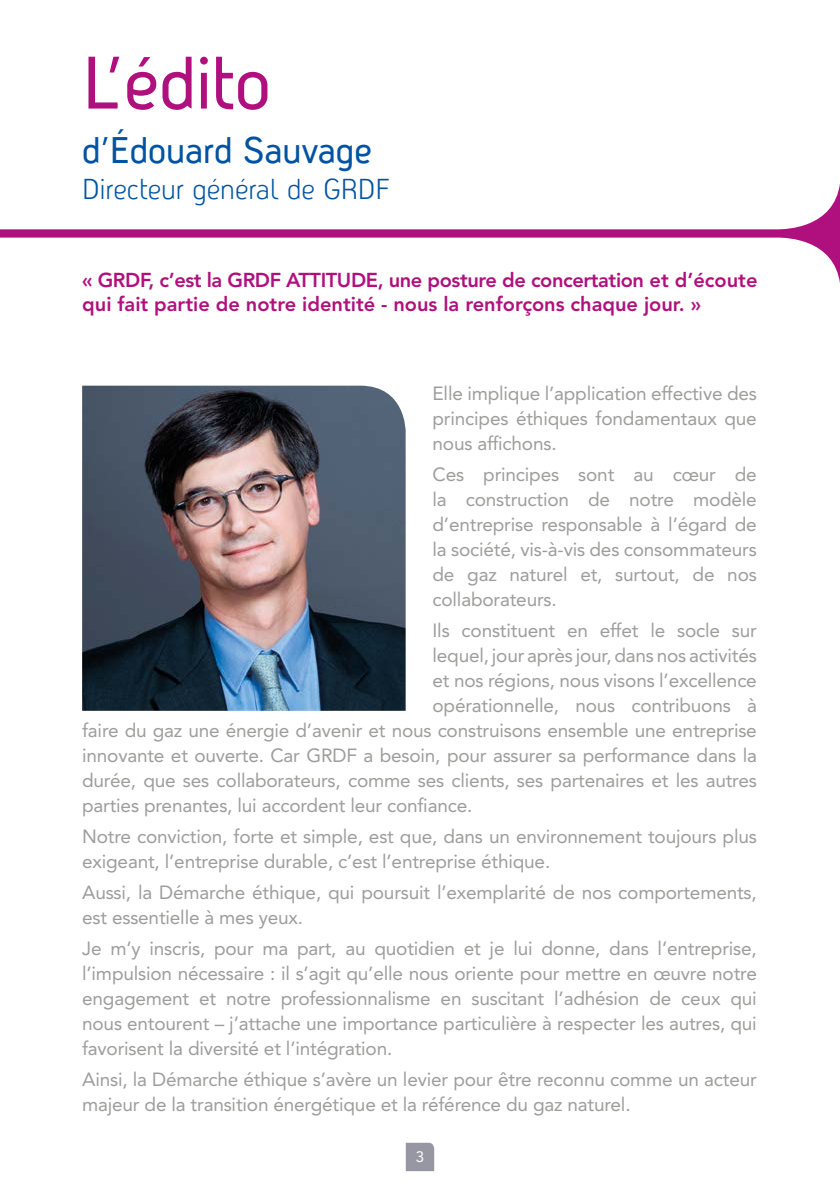
<style>
.page{position:relative;width:840px;height:1191px;background:#fff}
.page>*{position:absolute;margin:0;border:0;box-sizing:border-box;transform-origin:0 0}
.t1{font:72px "Antagometrica BT";color:#b0107e}
.t2{font:36px "Antagometrica BT";color:#0053a2}
.t3{font:28px "Antagometrica BT Light";color:#0053a2}
.t4{font:800 20px/24px "Avenir LT Std";color:#b0107e}
.t5{font:19px/25px "Avenir LT Std";letter-spacing:-.01em;color:#9d9d9c;text-align:justify}
.t6{font:15.2px "Avenir LT Std";color:#fff}
</style>
<div class="page">
<svg style="left:0;top:189px;width:839px;height:89px"></svg>
<img style="left:82px;top:386px;width:323px;height:325px">
<svg style="left:405px;top:1142px;width:29px;height:29px"></svg>
<h1 class="t1" style="left:82px;top:40px;width:190px">L’édito</h1>
<h2 class="t2" style="left:82px;top:129px;width:291px">d’Édouard Sauvage</h2>
<h3 class="t3" style="left:82px;top:173px;width:309px">Directeur général de GRDF</h3>
<p class="t4" style="left:82px;top:268px;width:676px">« GRDF, c’est la GRDF ATTITUDE, une posture de concertation et d’écoute qui fait partie de notre identité - nous la renforçons chaque jour. »</p>
<p class="t5" style="left:432px;top:381px;width:326px">Elle implique l’application effective des principes éthiques fondamentaux que nous affichons.</p>
<p class="t5" style="left:432px;top:462px;width:326px">Ces principes sont au cœur de la construction de notre modèle d’entreprise responsable à l’égard de la société, vis-à-vis des consommateurs de gaz naturel et, surtout, de nos collaborateurs.</p>
<p class="t5" style="left:432px;top:618px;width:326px">Ils constituent en effet le socle sur</p>
<p class="t5" style="left:432px;top:643px;width:326px">lequel, jour après jour, dans nos activités</p>
<p class="t5" style="left:432px;top:668px;width:325px">et nos régions, nous visons l’excellence</p>
<p class="t5" style="left:432px;top:693px;width:326px">opérationnelle, nous contribuons à</p>
<p class="t5" style="left:82px;top:718px;width:675px">faire du gaz une énergie d’avenir et nous construisons ensemble une entreprise</p>
<p class="t5" style="left:82px;top:743px;width:676px">innovante et ouverte. Car GRDF a besoin, pour assurer sa performance dans la</p>
<p class="t5" style="left:82px;top:768px;width:676px">durée, que ses collaborateurs, comme ses clients, ses partenaires et les autres</p>
<p class="t5" style="left:82px;top:793px;width:391px">parties prenantes, lui accordent leur confiance.</p>
<p class="t5" style="left:82px;top:824px;width:676px">Notre conviction, forte et simple, est que, dans un environnement toujours plus exigeant, l’entreprise durable, c’est l’entreprise éthique.</p>
<p class="t5" style="left:82px;top:880px;width:675px">Aussi, la Démarche éthique, qui poursuit l’exemplarité de nos comportements, est essentielle à mes yeux.</p>
<p class="t5" style="left:82px;top:936px;width:676px">Je m’y inscris, pour ma part, au quotidien et je lui donne, dans l’entreprise, l’impulsion nécessaire : il s’agit qu’elle nous oriente pour mettre en œuvre notre engagement et notre professionnalisme en suscitant l’adhésion de ceux qui nous entourent – j’attache une importance particulière à respecter les autres, qui favorisent la diversité et l’intégration.</p>
<p class="t5" style="left:82px;top:1067px;width:675px">Ainsi, la Démarche éthique s’avère un levier pour être reconnu comme un acteur majeur de la transition énergétique et la référence du gaz naturel.</p>
<p class="t6" style="left:415px;top:1147px;width:10px">3</p>
</div>
